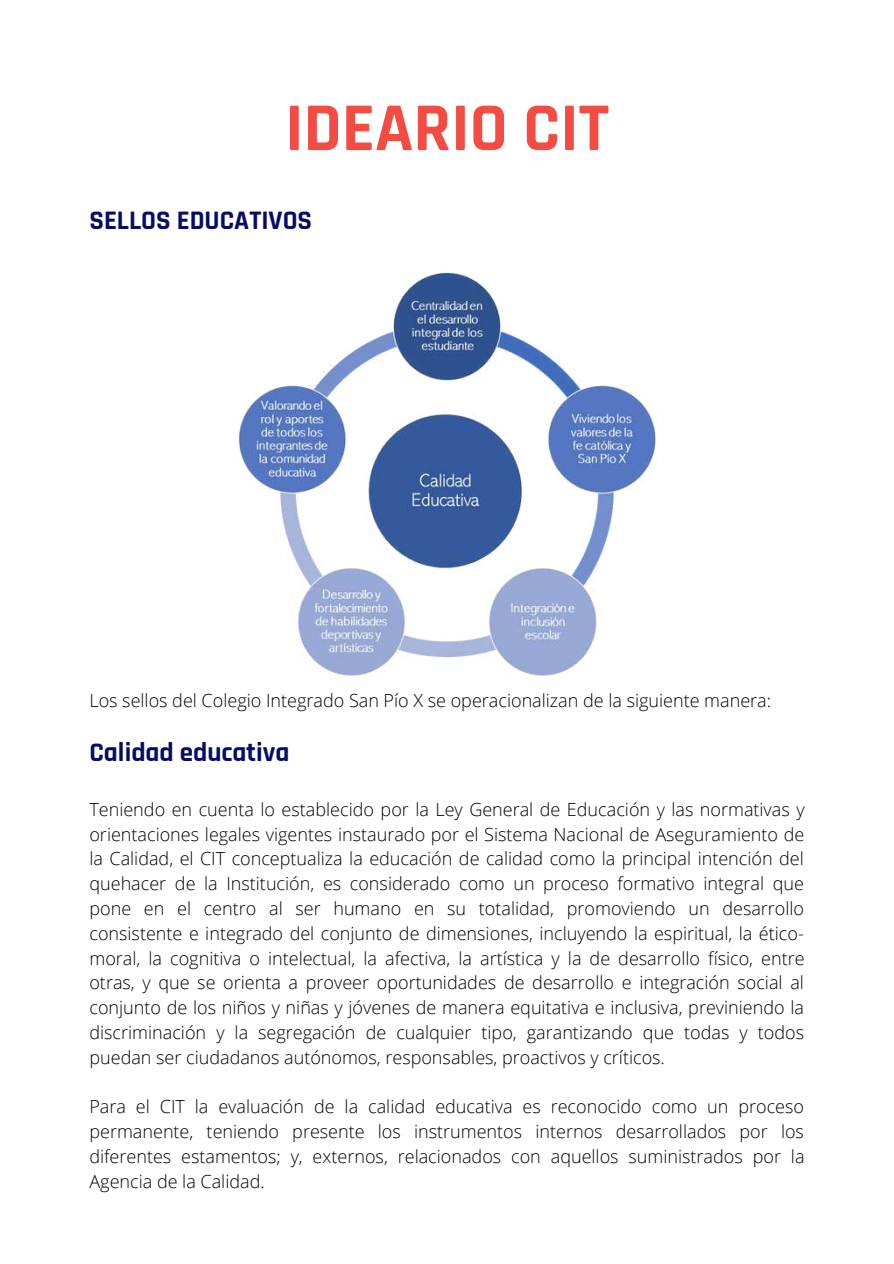
<style>
.page{position:relative;width:894px;height:1264px;background:#fff}
.page>*{position:absolute;margin:0;border:0;box-sizing:border-box;transform-origin:0 0}
.t1{font:700 69px "Rajdhani";color:#f24c43}
.t2{font:700 27px "Rajdhani";color:#060d68}
.t3{font:300 18px/24.8px "Open Sans";color:#000;text-align:justify}
</style>
<div class="page">
<img style="left:238px;top:273px;width:418px;height:403px">
<h1 class="t1" style="left:285px;top:86px;width:325px">IDEARIO CIT</h1>
<h2 class="t2" style="left:89px;top:204px;width:224px">SELLOS EDUCATIVOS</h2>
<p class="t3" style="left:89px;top:687px;width:683px">Los sellos del Colegio Integrado San Pío X se operacionalizan de la siguiente manera:</p>
<h2 class="t2" style="left:89px;top:735px;width:201px">Calidad educativa</h2>
<p class="t3" style="left:89px;top:796px;width:716px">Teniendo en cuenta lo establecido por la Ley General de Educación y las normativas y orientaciones legales vigentes instaurado por el Sistema Nacional de Aseguramiento de la Calidad, el CIT conceptualiza la educación de calidad como la principal intención del quehacer de la Institución, es considerado como un proceso formativo integral que pone en el centro al ser humano en su totalidad, promoviendo un desarrollo consistente e integrado del conjunto de dimensiones, incluyendo la espiritual, la ético&shy;moral, la cognitiva o intelectual, la afectiva, la artística y la de desarrollo físico, entre otras, y que se orienta a proveer oportunidades de desarrollo e integración social al conjunto de los niños y niñas y jóvenes de manera equitativa e inclusiva, previniendo la discriminación y la segregación de cualquier tipo, garantizando que todas y todos puedan ser ciudadanos autónomos, responsables, proactivos y críticos.</p>
<p class="t3" style="left:89px;top:1093px;width:716px">Para el CIT la evaluación de la calidad educativa es reconocido como un proceso permanente, teniendo presente los instrumentos internos desarrollados por los diferentes estamentos; y, externos, relacionados con aquellos suministrados por la Agencia de la Calidad.</p>
</div>
